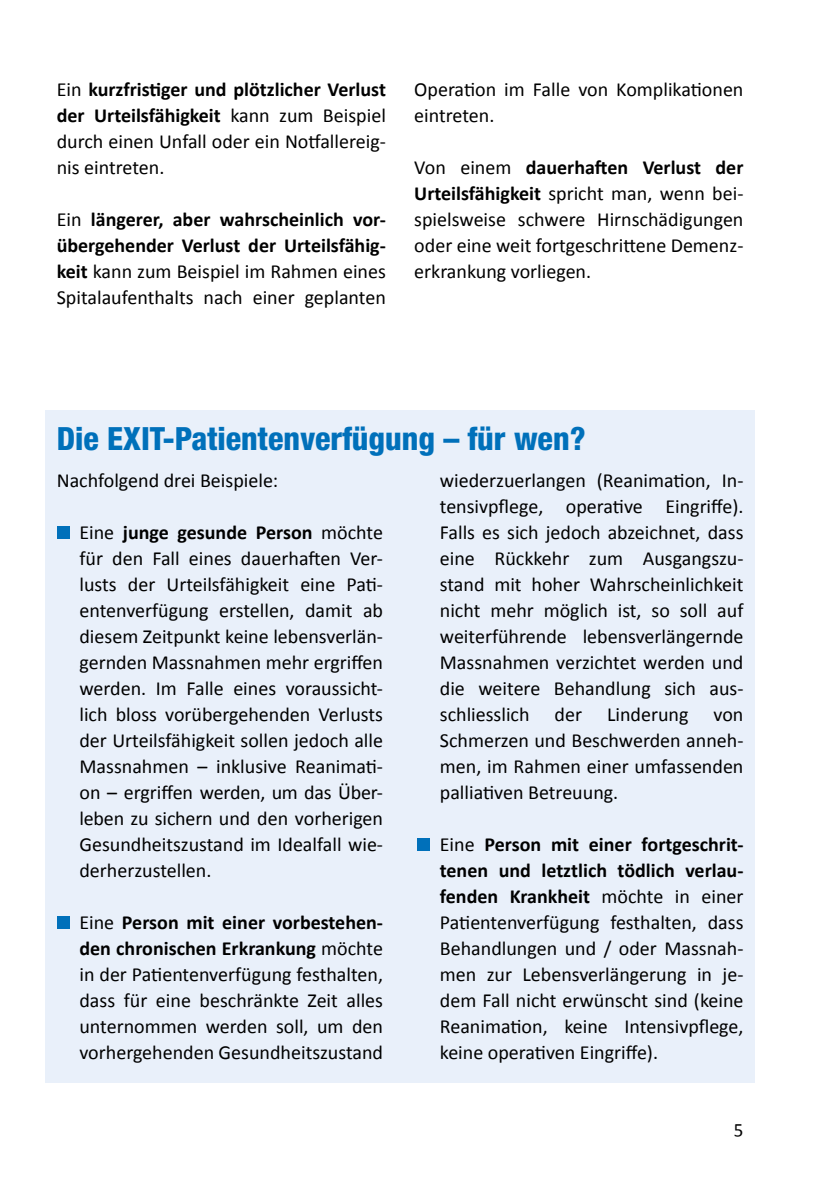
<style>
.page{position:relative;width:840px;height:1191px;background:#fff}
.page>*{position:absolute;margin:0;border:0;box-sizing:border-box;transform-origin:0 0}
.t1{font:800 condensed 32px "Helvetica Neue LT Pro";color:#0070ba}
.t2{font:20px/26px "Calibri";color:#000;text-align:justify}
.t3{font:700 20px/26px "Calibri";color:#000;text-align:justify}
.t4{font:19px "Calibri";color:#000}
.s1{font-weight:700}
.s2{font-weight:400}
</style>
<div class="page">
<div style="left:45px;top:410px;width:709px;height:673px;background:#e9f0fa"></div>
<div style="left:57px;top:526px;width:12px;height:12px;background:#0070ba"></div>
<div style="left:57px;top:916px;width:12px;height:12px;background:#0070ba"></div>
<div style="left:417px;top:838px;width:12px;height:12px;background:#0070ba"></div>
<p class="t2" style="left:57px;top:77px;width:330px">Ein <span class="s1">kurzfristiger und plötzlicher Verlust der Urteilsfähigkeit</span> kann zum Beispiel durch einen Unfall oder ein Notfallereig&shy;nis eintreten.</p>
<p class="t3" style="left:57px;top:207px;width:330px"><span class="s2">Ein</span> längerer, aber wahrscheinlich vor&shy;übergehender Verlust der Urteilsfähig&shy;keit <span class="s2">kann zum Beispiel im Rahmen eines Spitalaufenthalts nach einer geplanten</span></p>
<p class="t2" style="left:414px;top:77px;width:330px">Operation im Falle von Komplikationen eintreten.</p>
<p class="t2" style="left:414px;top:155px;width:330px">Von einem <span class="s1">dauerhaften Verlust der Urteilsfähigkeit</span> spricht man, wenn bei&shy;spielsweise schwere Hirnschädigungen oder eine weit fortgeschrittene Demenz&shy;erkrankung vorliegen.</p>
<h1 class="t1" style="left:57px;top:419px;width:530px">Die EXIT-Patientenverfügung – für wen?</h1>
<p class="t2" style="left:57px;top:467px;width:223px">Nachfolgend drei Beispiele:</p>
<p class="t2" style="left:79px;top:519px;width:305px">Eine <span class="s1">junge gesunde Person</span> möchte für den Fall eines dauerhaften Ver&shy;lusts der Urteilsfähigkeit eine Pati&shy;entenverfügung erstellen, damit ab diesem Zeitpunkt keine lebensverlän&shy;gernden Massnahmen mehr ergriffen werden. Im Falle eines voraussicht&shy;lich bloss vorübergehenden Verlusts der Urteilsfähigkeit sollen jedoch alle Massnahmen – inklusive Reanimati&shy;on – ergriffen werden, um das Über&shy;leben zu sichern und den vorherigen Gesundheitszustand im Idealfall wie&shy;derherzustellen.</p>
<p class="t2" style="left:79px;top:909px;width:305px">Eine <span class="s1">Person mit einer vorbestehen&shy;den chronischen Erkrankung</span> möchte in der Patientenverfügung festhalten, dass für eine beschränkte Zeit alles unternommen werden soll, um den vorhergehenden Gesundheitszustand</p>
<p class="t2" style="left:439px;top:467px;width:305px">wiederzuerlangen (Reanimation, In&shy;tensivpflege, operative Eingriffe).<br>Falls es sich jedoch abzeichnet, dass eine Rückkehr zum Ausgangszu&shy;stand mit hoher Wahrscheinlichkeit nicht mehr möglich ist, so soll auf weiterführende lebensverlängernde Massnahmen verzichtet werden und die weitere Behandlung sich aus&shy;schliesslich</p>
<p class="t2" style="left:439px;top:701px;width:305px;text-indent:115px">der Linderung von Schmerzen und Beschwerden anneh&shy;men, im Rahmen einer umfassenden palliativen Betreuung.</p>
<p class="t2" style="left:439px;top:831px;width:305px">Eine <span class="s1">Person mit einer fortgeschrit&shy;tenen und letztlich tödlich verlau&shy;fenden Krankheit</span> möchte in einer Patientenverfügung festhalten, dass Behandlungen und / oder Massnah&shy;men zur Lebensverlängerung in je&shy;dem Fall nicht erwünscht sind (keine Reanimation, keine Intensivpflege, keine operativen Eingriffe).</p>
<p class="t4" style="left:733px;top:1116px;width:11px">5</p>
</div>
